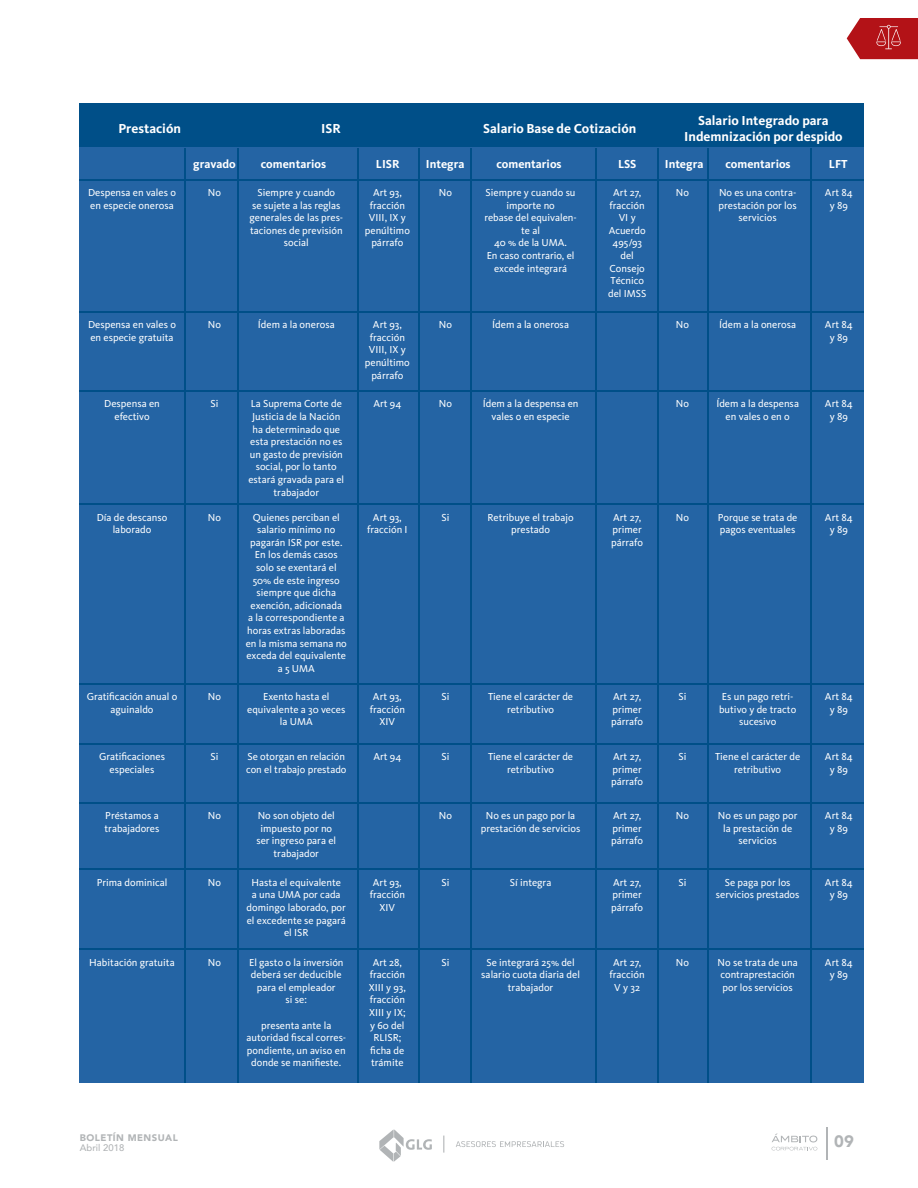
<style>
.page{position:relative;width:918px;height:1188px;background:#fff}
.page>*{position:absolute;margin:0;border:0;box-sizing:border-box;transform-origin:0 0}
.t1{font:900 16.5px "Avenir";color:#b1b4b6}
.t2{font:700 13.5px/16.2px "Kievit OT";color:#fff;text-align:center}
.t3{font:700 12px "Kievit OT";color:#fff}
.t4{font:10.5px/12.6px "Kievit OT";color:#fff;text-align:center}
.t5{font:900 9.45px "Avenir";letter-spacing:.05em;color:#b1b4b6}
.t6{font:500 9.45px "Avenir";color:#b1b4b6}
</style>
<div class="page">
<svg style="left:379px;top:1130px;width:53px;height:32px"></svg>
<svg style="left:456px;top:1141px;width:108px;height:6px"></svg>
<svg style="left:443px;top:1136px;width:1px;height:17px"></svg>
<svg style="left:772px;top:1134px;width:46px;height:16px"></svg>
<hr style="left:826px;top:1127px;width:2px;height:33px;background:#b1b4b6">
<svg style="left:847px;top:18px;width:71px;height:41px;background:#bc2f33"></svg>
<div style="left:80px;top:104px;width:784px;height:46px;background:#004f88"></div>
<div style="left:80px;top:147px;width:784px;height:936px;background:#2464a4"></div>
<hr style="left:185px;top:148px;width:1px;height:935px;background:#004f88">
<hr style="left:237px;top:148px;width:2px;height:935px;background:#004f88">
<hr style="left:80px;top:179px;width:784px;height:1px;background:#004f88">
<hr style="left:80px;top:311px;width:784px;height:1px;background:#004f88">
<hr style="left:80px;top:390px;width:784px;height:2px;background:#004f88">
<hr style="left:80px;top:503px;width:784px;height:2px;background:#004f88">
<hr style="left:80px;top:683px;width:784px;height:1px;background:#004f88">
<hr style="left:80px;top:743px;width:784px;height:2px;background:#004f88">
<hr style="left:80px;top:802px;width:784px;height:1px;background:#004f88">
<hr style="left:80px;top:868px;width:784px;height:2px;background:#004f88">
<hr style="left:80px;top:948px;width:784px;height:2px;background:#004f88">
<hr style="left:358px;top:148px;width:1px;height:935px;background:#004f88">
<hr style="left:418px;top:148px;width:2px;height:935px;background:#004f88">
<hr style="left:471px;top:148px;width:1px;height:935px;background:#004f88">
<hr style="left:595px;top:148px;width:2px;height:935px;background:#004f88">
<hr style="left:657px;top:148px;width:2px;height:935px;background:#004f88">
<hr style="left:707px;top:148px;width:2px;height:935px;background:#004f88">
<hr style="left:810px;top:148px;width:2px;height:935px;background:#004f88">
<p class="t2" style="left:118px;top:120px;width:64px">Prestación</p>
<p class="t2" style="left:321px;top:120px;width:21px">ISR</p>
<p class="t2" style="left:684px;top:112px;width:160px">Salario Integrado para<br>Indemnización por despido</p>
<p class="t2" style="left:483px;top:120px;width:154px">Salario Base de Cotización</p>
<p class="t3" style="left:193px;top:157px;width:44px">gravado</p>
<p class="t3" style="left:261px;top:157px;width:67px">comentarios</p>
<p class="t3" style="left:376px;top:157px;width:25px">LISR</p>
<p class="t3" style="left:426px;top:157px;width:40px">Integra</p>
<p class="t3" style="left:496px;top:157px;width:67px">comentarios</p>
<p class="t3" style="left:618px;top:157px;width:20px">LSS</p>
<p class="t3" style="left:665px;top:157px;width:40px">Integra</p>
<p class="t3" style="left:725px;top:157px;width:67px">comentarios</p>
<p class="t3" style="left:829px;top:157px;width:20px">LFT</p>
<p class="t4" style="left:88px;top:186px;width:89px;text-align:left">Despensa en vales o en especie onerosa</p>
<p class="t4" style="left:208px;top:186px;width:15px">No</p>
<p class="t4" style="left:249px;top:186px;width:95px">Siempre y cuando<br>se sujete a las reglas generales de las pres&shy;taciones de previsión social</p>
<p class="t4" style="left:365px;top:186px;width:47px">Art 93, fracción<br>VIII, IX y penúltimo párrafo</p>
<p class="t4" style="left:439px;top:186px;width:15px">No</p>
<p class="t4" style="left:484px;top:186px;width:94px">Siempre y cuando su importe no<br>rebase del equivalen&shy;te al<br>40 % de la UMA.<br>En caso contrario, el excede integrará</p>
<p class="t4" style="left:608px;top:186px;width:40px">Art 27, fracción<br>VI y<br>Acuerdo<br>495/93 del<br>Consejo<br>Técnico del IMSS</p>
<p class="t4" style="left:676px;top:186px;width:15px">No</p>
<p class="t4" style="left:719px;top:186px;width:80px">No es una contra&shy;prestación por los servicios</p>
<p class="t4" style="left:825px;top:186px;width:29px">Art 84 y 89</p>
<p class="t4" style="left:88px;top:318px;width:89px;text-align:left">Despensa en vales o en especie gratuita</p>
<p class="t4" style="left:104px;top:397px;width:57px">Despensa en efectivo</p>
<p class="t4" style="left:97px;top:511px;width:72px">Día de descanso laborado</p>
<p class="t4" style="left:87px;top:690px;width:92px">Gratificación anual o aguinaldo</p>
<p class="t4" style="left:99px;top:750px;width:68px">Gratificaciones especiales</p>
<p class="t4" style="left:105px;top:809px;width:56px;text-align:left">Préstamos a trabajadores</p>
<p class="t4" style="left:97px;top:876px;width:72px">Prima dominical</p>
<p class="t4" style="left:89px;top:956px;width:87px">Habitación gratuita</p>
<p class="t4" style="left:208px;top:318px;width:15px">No</p>
<p class="t4" style="left:210px;top:397px;width:9px">Si</p>
<p class="t4" style="left:208px;top:511px;width:15px">No</p>
<p class="t4" style="left:208px;top:690px;width:15px">No</p>
<p class="t4" style="left:210px;top:750px;width:9px">Si</p>
<p class="t4" style="left:208px;top:809px;width:15px">No</p>
<p class="t4" style="left:208px;top:876px;width:15px">No</p>
<p class="t4" style="left:208px;top:956px;width:15px">No</p>
<p class="t4" style="left:258px;top:318px;width:78px">Ídem a la onerosa</p>
<p class="t4" style="left:248px;top:397px;width:97px">La Suprema Corte de<br>Justicia de la Nación ha determinado que esta prestación no es un gasto de previsión social, por lo tanto estará gravada para el trabajador</p>
<p class="t4" style="left:246px;top:511px;width:103px">Quienes perciban el salario mínimo no pagarán ISR por este.<br>En los demás casos solo se exentará el<br>50% de este ingreso siempre que dicha exención, adicionada<br>a la correspondiente a horas extras laboradas en la misma semana no exceda del equivalente a 5 UMA</p>
<p class="t4" style="left:247px;top:690px;width:99px">Exento hasta el equivalente a 30 veces la UMA</p>
<p class="t4" style="left:246px;top:750px;width:102px;text-align:left">Se otorgan en relación con el trabajo prestado</p>
<p class="t4" style="left:256px;top:809px;width:81px">No son objeto del impuesto por no ser ingreso para el trabajador</p>
<p class="t4" style="left:247px;top:876px;width:101px">Hasta el equivalente<br>a una UMA por cada domingo laborado, por el excedente se pagará el ISR</p>
<p class="t4" style="left:249px;top:956px;width:96px">El gasto o la inversión deberá ser deducible para el empleador<br>si se:</p>
<p class="t4" style="left:247px;top:1019px;width:101px">presenta ante la autoridad fiscal corres&shy;pondiente, un aviso en donde se manifieste.</p>
<p class="t4" style="left:365px;top:318px;width:47px">Art 93, fracción<br>VIII, IX y penúltimo párrafo</p>
<p class="t4" style="left:373px;top:397px;width:29px">Art 94</p>
<p class="t4" style="left:367px;top:511px;width:42px">Art 93, fracción I</p>
<p class="t4" style="left:370px;top:690px;width:37px">Art 93, fracción<br>XIV</p>
<p class="t4" style="left:373px;top:750px;width:29px">Art 94</p>
<p class="t4" style="left:370px;top:876px;width:37px">Art 93, fracción<br>XIV</p>
<p class="t4" style="left:369px;top:956px;width:39px">Art 28, fracción<br>XIII y 93, fracción<br>XIII y IX; y 60 del<br>RLISR; ficha de trámite</p>
<p class="t4" style="left:439px;top:318px;width:15px">No</p>
<p class="t4" style="left:439px;top:397px;width:15px">No</p>
<p class="t4" style="left:492px;top:318px;width:78px">Ídem a la onerosa</p>
<p class="t4" style="left:483px;top:397px;width:97px">Ídem a la despensa en vales o en especie</p>
<p class="t4" style="left:442px;top:511px;width:9px">Si</p>
<p class="t4" style="left:488px;top:511px;width:88px">Retribuye el trabajo prestado</p>
<p class="t4" style="left:611px;top:511px;width:34px;text-align:left">Art 27, primer párrafo</p>
<p class="t4" style="left:442px;top:690px;width:9px">Si</p>
<p class="t4" style="left:442px;top:750px;width:9px">Si</p>
<p class="t4" style="left:439px;top:809px;width:15px">No</p>
<p class="t4" style="left:442px;top:876px;width:9px">Si</p>
<p class="t4" style="left:442px;top:956px;width:9px">Si</p>
<p class="t4" style="left:488px;top:690px;width:87px">Tiene el carácter de retributivo</p>
<p class="t4" style="left:488px;top:750px;width:87px">Tiene el carácter de retributivo</p>
<p class="t4" style="left:481px;top:809px;width:101px">No es un pago por la prestación de servicios</p>
<p class="t4" style="left:510px;top:876px;width:43px">Sí integra</p>
<p class="t4" style="left:481px;top:956px;width:100px">Se integrará 25% del salario cuota diaria del trabajador</p>
<p class="t4" style="left:611px;top:690px;width:34px;text-align:left">Art 27, primer párrafo</p>
<p class="t4" style="left:611px;top:750px;width:34px;text-align:left">Art 27, primer párrafo</p>
<p class="t4" style="left:611px;top:809px;width:34px;text-align:left">Art 27, primer párrafo</p>
<p class="t4" style="left:611px;top:876px;width:34px;text-align:left">Art 27, primer párrafo</p>
<p class="t4" style="left:610px;top:956px;width:37px">Art 27, fracción<br>V y 32</p>
<p class="t4" style="left:676px;top:318px;width:15px">No</p>
<p class="t4" style="left:676px;top:397px;width:15px">No</p>
<p class="t4" style="left:719px;top:318px;width:78px">Ídem a la onerosa</p>
<p class="t4" style="left:716px;top:397px;width:84px">Ídem a la despensa en vales o en o</p>
<p class="t4" style="left:825px;top:318px;width:29px">Art 84 y 89</p>
<p class="t4" style="left:825px;top:397px;width:29px">Art 84 y 89</p>
<p class="t4" style="left:676px;top:511px;width:15px">No</p>
<p class="t4" style="left:718px;top:511px;width:81px;text-align:left">Porque se trata de pagos eventuales</p>
<p class="t4" style="left:825px;top:511px;width:29px">Art 84 y 89</p>
<p class="t4" style="left:679px;top:690px;width:9px">Si</p>
<p class="t4" style="left:679px;top:750px;width:9px">Si</p>
<p class="t4" style="left:676px;top:809px;width:15px">No</p>
<p class="t4" style="left:679px;top:876px;width:9px">Si</p>
<p class="t4" style="left:676px;top:956px;width:15px">No</p>
<p class="t4" style="left:719px;top:690px;width:79px">Es un pago retri&shy;butivo y de tracto sucesivo</p>
<p class="t4" style="left:715px;top:750px;width:87px">Tiene el carácter de retributivo</p>
<p class="t4" style="left:718px;top:809px;width:81px">No es un pago por la prestación de servicios</p>
<p class="t4" style="left:716px;top:876px;width:85px">Se paga por los servicios prestados</p>
<p class="t4" style="left:718px;top:956px;width:82px;text-align:left">No se trata de una contraprestación por los servicios</p>
<p class="t4" style="left:825px;top:690px;width:29px">Art 84 y 89</p>
<p class="t4" style="left:825px;top:750px;width:29px">Art 84 y 89</p>
<p class="t4" style="left:825px;top:809px;width:29px">Art 84 y 89</p>
<p class="t4" style="left:825px;top:876px;width:29px">Art 84 y 89</p>
<p class="t4" style="left:825px;top:956px;width:29px">Art 84 y 89</p>
<p class="t5" style="left:80px;top:1130px;width:99px">BOLETÍN MENSUAL</p>
<p class="t6" style="left:80px;top:1139px;width:46px">Abril 2018</p>
<h1 class="t1" style="left:834px;top:1127px;width:21px">09</h1>
</div>
